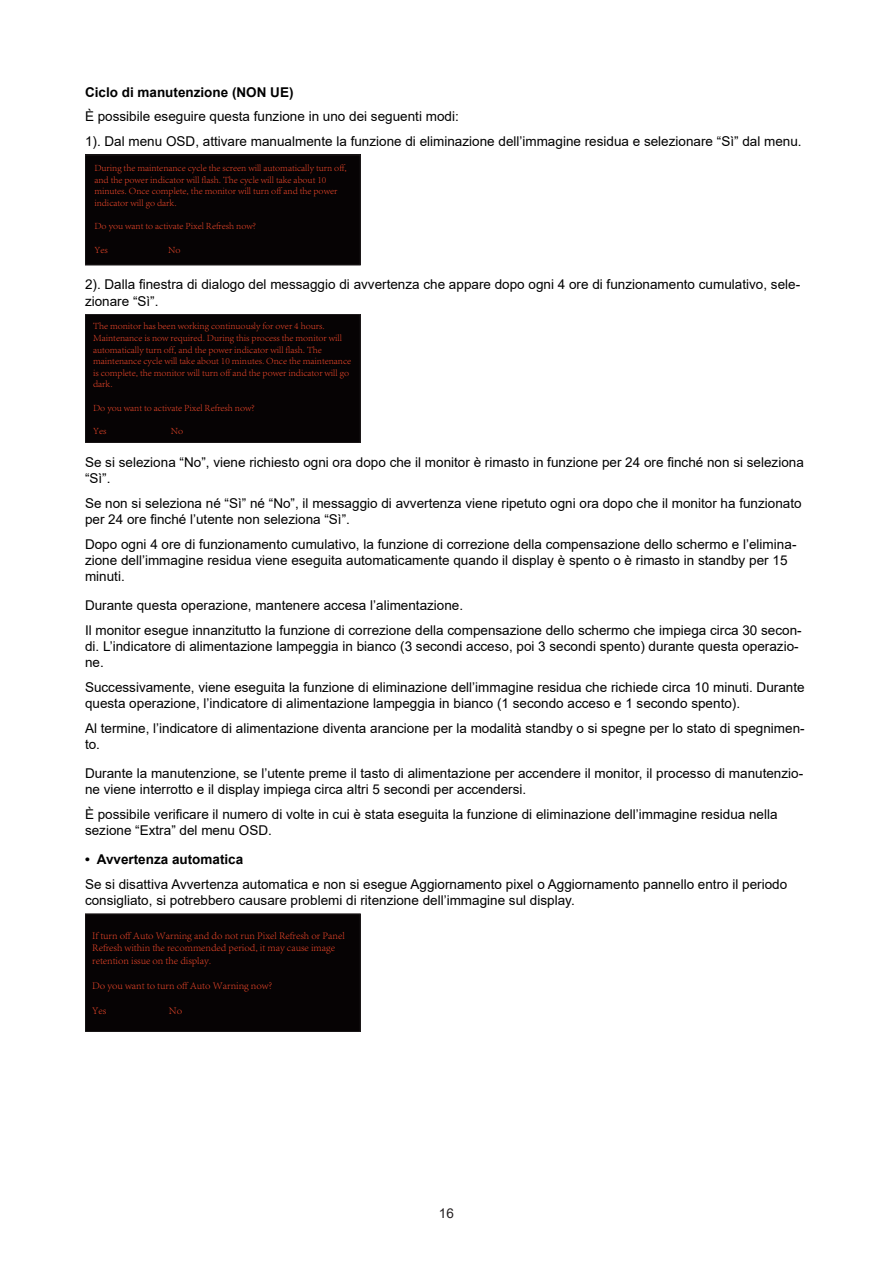
<style>
.page{position:relative;width:893px;height:1263px;background:#fff}
.page>*{position:absolute;margin:0;border:0;box-sizing:border-box;transform-origin:0 0}
.t1{font:13.5px/16.2px "Arial";color:#000}
.正文_text-1{font:700 13.5px "Arial";color:#000}
.t2{font:13.5px "Arial";color:#231f20}
.t3{font:300 10.35px/12.5px "Adobe Song Std";color:#ef472a}
.t4{font:300 9.75px/11.7px "Adobe Song Std";color:#ef472a}
</style>
<div class="page">
<div style="left:85px;top:155px;width:275px;height:110px;background:#060304"></div>
<div style="left:85px;top:155px;width:275px;height:110px;border:1px solid #231f20"></div>
<div style="left:85px;top:314px;width:275px;height:129px;background:#060304"></div>
<div style="left:85px;top:314px;width:275px;height:129px;border:1px solid #231f20"></div>
<div style="left:85px;top:914px;width:275px;height:118px;background:#060304"></div>
<div style="left:85px;top:914px;width:275px;height:118px;border:1px solid #231f20"></div>
<p class="正文_text-1" style="left:85px;top:82px;width:210px">Ciclo di manutenzione (NON UE)</p>
<p class="t1" style="left:85px;top:108px;width:375px">È possibile eseguire questa funzione in uno dei seguenti modi:</p>
<p class="t1" style="left:85px;top:133px;width:718px">1). Dal menu OSD, attivare manualmente la funzione di eliminazione dell’immagine residua e selezionare “Sì” dal menu.</p>
<p class="t4" style="left:94px;top:162px;width:254px">During the maintenance cycle the screen will automatically turn off, and the power indicator will flash. The cycle will take about 10 minutes. Once complete, the monitor will turn off and the power indicator will go dark.</p>
<p class="t4" style="left:94px;top:220px;width:163px">Do you want to activate Pixel Refresh now?</p>
<p class="t4" style="left:94px;top:243px;width:15px">Yes</p>
<p class="t4" style="left:168px;top:243px;width:14px">No</p>
<p class="t1" style="left:85px;top:276px;width:717px">2). Dalla finestra di dialogo del messaggio di avvertenza che appare dopo ogni 4 ore di funzionamento cumulativo, sele&shy;zionare “Sì”.</p>
<p class="t4" style="left:93px;top:320px;width:260px">The monitor has been working continuously for over 4 hours.<br>Maintenance is now required. During this process the monitor will automatically turn off, and the power indicator will flash. The maintenance cycle will take about 10 minutes. Once the maintenance is complete, the monitor will turn off and the power indicator will go dark.</p>
<p class="t4" style="left:93px;top:402px;width:163px">Do you want to activate Pixel Refresh now?</p>
<p class="t4" style="left:93px;top:425px;width:15px">Yes</p>
<p class="t4" style="left:171px;top:425px;width:14px">No</p>
<p class="t1" style="left:85px;top:454px;width:720px">Se si seleziona “No”, viene richiesto ogni ora dopo che il monitor è rimasto in funzione per 24 ore finché non si seleziona “Sì”.</p>
<p class="t1" style="left:85px;top:495px;width:718px">Se non si seleziona né “Sì” né “No”, il messaggio di avvertenza viene ripetuto ogni ora dopo che il monitor ha funzionato per 24 ore finché l’utente non seleziona “Sì”.</p>
<p class="t1" style="left:85px;top:536px;width:713px">Dopo ogni 4 ore di funzionamento cumulativo, la funzione di correzione della compensazione dello schermo e l’elimina&shy;zione dell’immagine residua viene eseguita automaticamente quando il display è spento o è rimasto in standby per 15 minuti.</p>
<p class="t1" style="left:85px;top:597px;width:380px">Durante questa operazione, mantenere accesa l’alimentazione.</p>
<p class="t1" style="left:85px;top:622px;width:718px">Il monitor esegue innanzitutto la funzione di correzione della compensazione dello schermo che impiega circa 30 secon&shy;di. L’indicatore di alimentazione lampeggia in bianco (3 secondi acceso, poi 3 secondi spento) durante questa operazio&shy;ne.</p>
<p class="t1" style="left:85px;top:679px;width:721px">Successivamente, viene eseguita la funzione di eliminazione dell’immagine residua che richiede circa 10 minuti. Durante questa operazione, l’indicatore di alimentazione lampeggia in bianco (1 secondo acceso e 1 secondo spento).</p>
<p class="t1" style="left:85px;top:720px;width:721px">Al termine, l’indicatore di alimentazione diventa arancione per la modalità standby o si spegne per lo stato di spegnimen&shy;to.</p>
<p class="t1" style="left:85px;top:765px;width:720px">Durante la manutenzione, se l’utente preme il tasto di alimentazione per accendere il monitor, il processo di manutenzio&shy;ne viene interrotto e il display impiega circa altri 5 secondi per accendersi.</p>
<p class="t1" style="left:85px;top:806px;width:694px">È possibile verificare il numero di volte in cui è stata eseguita la funzione di eliminazione dell’immagine residua nella sezione “Extra” del menu OSD.</p>
<p class="正文_text-1" style="left:85px;top:850px;width:160px">• Avvertenza automatica</p>
<p class="t1" style="left:85px;top:876px;width:704px">Se si disattiva Avvertenza automatica e non si esegue Aggiornamento pixel o Aggiornamento pannello entro il periodo consigliato, si potrebbero causare problemi di ritenzione dell’immagine sul display.</p>
<p class="t3" style="left:92px;top:929px;width:254px">If turn off Auto Warning and do not run Pixel Refresh or Panel<br>Refresh within the recommended period, it may cause image retention issue on the display.</p>
<p class="t3" style="left:92px;top:979px;width:182px">Do you want to turn off Auto Warning now?</p>
<p class="t3" style="left:92px;top:1004px;width:16px">Yes</p>
<p class="t3" style="left:169px;top:1004px;width:15px">No</p>
<p class="t2" style="left:439px;top:1204px;width:17px">16</p>
</div>
